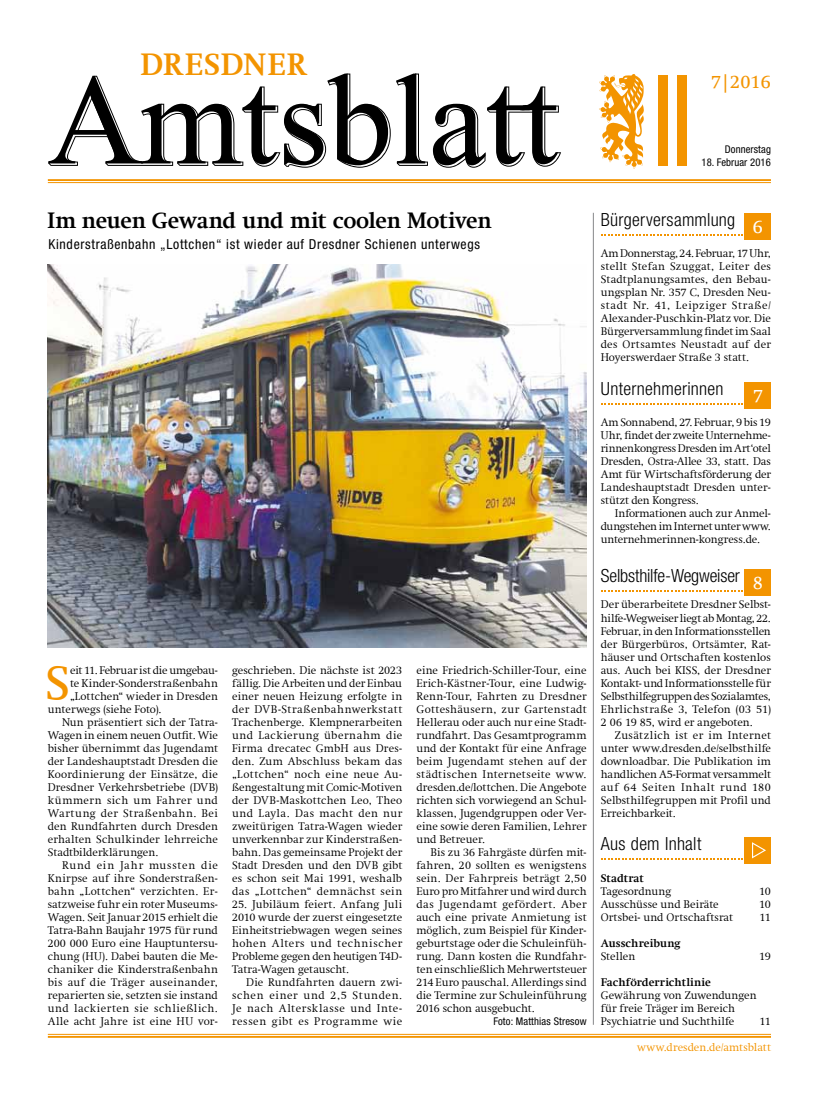
<style>
.page{position:relative;width:833px;height:1117px;background:#fff}
.page>*{position:absolute;margin:0;border:0;box-sizing:border-box;transform-origin:0 0}
.t1{font:49.5px "Swift Com";color:#f39400}
.t2{font:700 31.25px "Swift Com";letter-spacing:.01em;color:#f39400}
.t3{font:700 22.5px "Swift Com";letter-spacing:-.01em;color:#000}
.t4{font:18.75px "Swift Com";color:#f39400}
.t5{font:18.75px "Swift Com";color:#fff}
.t6{font:300 condensed 18.12px "Helvetica Neue";letter-spacing:.01em;color:#000}
.t7{font:300 condensed 18.12px "Helvetica Neue";letter-spacing:-.01em;color:#000}
.t8{font:condensed 13.75px "Helvetica Neue";letter-spacing:.05em;color:#000}
.t9{font:300 11.25px/13px "Swift Com";letter-spacing:.01em;color:#000;text-align:justify}
.t10{font:700 11.25px "Swift Com";color:#000}
.t11{font:300 11.25px "Swift Com";letter-spacing:-.01em;color:#000}
.t12{font:300 11.25px "Swift Com";letter-spacing:.045em;color:#000}
.t13{font:300 11.25px "Swift Com";letter-spacing:-.02em;color:#000}
.t14{font:300 11.25px "Swift Com";letter-spacing:.035em;color:#000}
.t15{font:300 11.25px "Swift Com";letter-spacing:.04em;color:#000}
.t16{font:300 11.25px "Swift Com";letter-spacing:.005em;color:#f39400}
.t17{font:300 11.25px "Swift Com";letter-spacing:.05em;color:#000}
.t18{font:300 11.25px "Swift Com";letter-spacing:.065em;color:#000}
.t19{font:condensed 10.62px "Helvetica Neue";letter-spacing:.01em;color:#000}
.s1{font-family:"Swift Com";font-weight:400;font-stretch:normal;font-size:18.75px;color:#fff}
</style>
<div class="page">
<hr style="left:48px;top:182px;width:723px;height:1px;background:#f39400">
<hr style="left:48px;top:179px;width:723px;height:2px;background:#f39400">
<svg style="left:48px;top:73px;width:513px;height:95px"></svg>
<div style="left:658px;top:76px;width:9px;height:90px;background:#f39400"></div>
<div style="left:677px;top:76px;width:10px;height:90px;background:#f39400"></div>
<svg style="left:599px;top:74px;width:45px;height:95px"></svg>
<hr style="left:48px;top:1033px;width:723px;height:1px;background:#f39400">
<hr style="left:48px;top:1035px;width:723px;height:2px;background:#f39400">
<div style="left:745px;top:213px;width:26px;height:26px;background:#f39400"></div>
<svg style="left:601px;top:234px;width:142px;height:2px"></svg>
<img style="left:48px;top:265px;width:538px;height:382px">
<hr style="left:593px;top:213px;width:1px;height:811px;background:#87888a">
<div style="left:745px;top:837px;width:26px;height:26px;background:#f39400"></div>
<svg style="left:752px;top:842px;width:14px;height:16px"></svg>
<svg style="left:601px;top:858px;width:142px;height:1px"></svg>
<div style="left:745px;top:382px;width:26px;height:26px;background:#f39400"></div>
<svg style="left:601px;top:403px;width:142px;height:2px"></svg>
<div style="left:745px;top:569px;width:26px;height:26px;background:#f39400"></div>
<svg style="left:601px;top:590px;width:142px;height:1px"></svg>
<h2 class="t2" style="left:140px;top:46px;width:168px">DRESDNER</h2>
<h3 class="t4" style="left:710px;top:71px;width:62px">7|2016</h3>
<p class="t19" style="left:725px;top:143px;width:48px">Donnerstag</p>
<p class="t19" style="left:701px;top:156px;width:71px">18. Februar 2016</p>
<h3 class="t3" style="left:47px;top:207px;width:446px">Im neuen Gewand und mit coolen Motiven</h3>
<p class="t8" style="left:48px;top:236px;width:433px">Kinderstraßenbahn „Lottchen“ ist wieder auf Dresdner Schienen unterwegs</p>
<h1 class="t1" style="left:45px;top:653px;width:26px">S</h1>
<p class="t13" style="left:70px;top:663px;width:149px">eit 11. Februar ist die umgebau-</p>
<p class="t9" style="left:70px;top:676px;width:149px">te Kinder-Sonderstraßenbahn</p>
<p class="t9" style="left:70px;top:689px;width:149px">„Lottchen“ wieder in Dresden</p>
<p class="t9" style="left:48px;top:702px;width:115px">unterwegs (siehe Foto).</p>
<p class="t9" style="left:62px;top:715px;width:157px">Nun präsentiert sich der Tatra-</p>
<p class="t9" style="left:48px;top:728px;width:172px">Wagen in einem neuen Outfit. Wie</p>
<p class="t9" style="left:48px;top:741px;width:172px">bisher übernimmt das Jugendamt</p>
<p class="t9" style="left:48px;top:754px;width:172px">der Landeshauptstadt Dresden die</p>
<p class="t9" style="left:48px;top:767px;width:172px">Koordinierung der Einsätze, die</p>
<p class="t9" style="left:48px;top:780px;width:172px">Dresdner Verkehrsbetriebe (DVB)</p>
<p class="t17" style="left:48px;top:793px;width:172px">kümmern sich um Fahrer und</p>
<p class="t15" style="left:48px;top:806px;width:172px">Wartung der Straßenbahn. Bei</p>
<p class="t9" style="left:48px;top:819px;width:172px">den Rundfahrten durch Dresden</p>
<p class="t9" style="left:48px;top:832px;width:172px">erhalten Schulkinder lehrreiche</p>
<p class="t9" style="left:48px;top:845px;width:112px">Stadtbilderklärungen.</p>
<p class="t18" style="left:62px;top:858px;width:157px">Rund ein Jahr mussten die</p>
<p class="t9" style="left:48px;top:871px;width:172px">Knirpse auf ihre Sonderstraßen-</p>
<p class="t9" style="left:48px;top:884px;width:172px">bahn „Lottchen“ verzichten. Er-</p>
<p class="t9" style="left:48px;top:897px;width:172px">satzweise fuhr ein roter Museums-</p>
<p class="t11" style="left:48px;top:910px;width:172px">Wagen. Seit Januar 2015 erhielt die</p>
<p class="t9" style="left:48px;top:923px;width:172px">Tatra-Bahn Baujahr 1975 für rund</p>
<p class="t9" style="left:48px;top:936px;width:172px">200 000 Euro eine Hauptuntersu-</p>
<p class="t9" style="left:48px;top:949px;width:172px">chung (HU). Dabei bauten die Me-</p>
<p class="t9" style="left:48px;top:962px;width:172px">chaniker die Kinderstraßenbahn</p>
<p class="t14" style="left:48px;top:975px;width:172px">bis auf die Träger auseinander,</p>
<p class="t9" style="left:48px;top:988px;width:172px">reparierten sie, setzten sie instand</p>
<p class="t12" style="left:48px;top:1001px;width:172px">und lackierten sie schließlich.</p>
<p class="t9" style="left:48px;top:1014px;width:172px">Alle acht Jahre ist eine HU vor-</p>
<p class="t9" style="left:232px;top:663px;width:172px">geschrieben. Die nächste ist 2023 fällig. Die Arbeiten und der Einbau einer neuen Heizung erfolgte in der DVB-Straßenbahnwerkstatt Trachenberge. Klempnerarbeiten und Lackierung übernahm die Firma drecatec GmbH aus Dres&shy;den. Zum Abschluss bekam das „Lottchen“ noch eine neue Au&shy;ßengestaltung mit Comic-Motiven der DVB-Maskottchen Leo, Theo und Layla. Das macht den nur zweitürigen Tatra-Wagen wieder unverkennbar zur Kinderstraßen&shy;bahn. Das gemeinsame Projekt der Stadt Dresden und den DVB gibt es schon seit Mai 1991, weshalb das „Lottchen“ demnächst sein</p>
<p class="t9" style="left:232px;top:897px;width:172px">25. Jubiläum feiert. Anfang Juli 2010 wurde der zuerst eingesetzte Einheitstriebwagen wegen seines hohen Alters und technischer Probleme gegen den heutigen T4D-Tatra-Wagen getauscht.</p>
<p class="t9" style="left:232px;top:975px;width:172px;text-indent:14px">Die Rundfahrten dauern zwi&shy;schen einer und 2,5 Stunden.<br>Je nach Altersklasse und Inte&shy;ressen gibt es Programme wie</p>
<p class="t9" style="left:416px;top:663px;width:172px">eine Friedrich-Schiller-Tour, eine Erich-Kästner-Tour, eine Ludwig-Renn-Tour, Fahrten zu Dresdner Gotteshäusern, zur Gartenstadt Hellerau oder auch nur eine Stadt&shy;rundfahrt. Das Gesamtprogramm und der Kontakt für eine Anfrage beim Jugendamt stehen auf der städtischen Internetseite www. dresden.de/lottchen. Die Angebote richten sich vorwiegend an Schul&shy;klassen, Jugendgruppen oder Ver&shy;eine sowie deren Familien, Lehrer und Betreuer.</p>
<p class="t9" style="left:416px;top:845px;width:172px;text-indent:14px">Bis zu 36 Fahrgäste dürfen mit&shy;fahren, 20 sollten es wenigstens sein. Der Fahrpreis beträgt 2,50<br>Euro pro Mitfahrer und wird durch das Jugendamt gefördert. Aber auch eine private Anmietung ist möglich, zum Beispiel für Kinder&shy;geburtstage oder die Schuleinfüh&shy;rung. Dann kosten die Rundfahr&shy;ten einschließlich Mehrwertsteuer 214 Euro pauschal. Allerdings sind die Termine zur Schuleinführung 2016 schon ausgebucht.</p>
<p class="t19" style="left:493px;top:1014px;width:95px">Foto: Matthias Stresow</p>
<h3 class="t6" style="left:601px;top:209px;width:164px">Bürgerversammlung <span class="s1">6</span></h3>
<p class="t9" style="left:601px;top:247px;width:172px">Am Donnerstag, 24. Februar, 17 Uhr, stellt Stefan Szuggat, Leiter des Stadtplanungsamtes, den Bebau&shy;ungsplan Nr. 357 C, Dresden Neu&shy;stadt Nr. 41, Leipziger Straße/ Alexander-Puschkin-Platz vor. Die Bürgerversammlung findet im Saal des Ortsamtes Neustadt auf der Hoyerswerdaer Straße 3 statt.</p>
<h3 class="t6" style="left:601px;top:378px;width:124px">Unternehmerinnen</h3>
<h3 class="t5" style="left:753px;top:384px;width:12px">7</h3>
<p class="t9" style="left:601px;top:416px;width:172px">Am Sonnabend, 27. Februar, 9 bis 19<br>Uhr, findet der zweite Unternehme&shy;rinnenkongress Dresden im Art‘otel Dresden, Ostra-Allee 33, statt. Das Amt für Wirtschaftsförderung der Landeshauptstadt Dresden unter&shy;stützt den Kongress.</p>
<p class="t9" style="left:601px;top:507px;width:172px;text-indent:14px">Informationen auch zur Anmel&shy;dungstehen im Internet unter www. unternehmerinnen-kongress.de.</p>
<h3 class="t7" style="left:601px;top:565px;width:164px">Selbsthilfe-Wegweiser <span class="s1">8</span></h3>
<p class="t9" style="left:601px;top:598px;width:172px">Der überarbeitete Dresdner Selbst&shy;hilfe-Wegweiser liegt ab Montag, 22.<br>Februar, in den Informationsstellen der Bürgerbüros, Ortsämter, Rat&shy;häuser und Ortschaften kostenlos aus. Auch bei KISS, der Dresdner Kontakt- und Informationsstelle für Selbsthilfegruppen des Sozialamtes, Ehrlichstraße 3, Telefon (03 51)<br>2 06 19 85, wird er angeboten.</p>
<p class="t9" style="left:601px;top:728px;width:172px;text-indent:14px">Zusätzlich ist er im Internet unter www.dresden.de/selbsthilfe downloadbar. Die Publikation im handlichen A5-Format versammelt auf 64 Seiten Inhalt rund 180<br>Selbsthilfegruppen mit Profil und Erreichbarkeit.</p>
<h3 class="t6" style="left:601px;top:833px;width:102px">Aus dem Inhalt</h3>
<p class="t10" style="left:601px;top:871px;width:45px">Stadtrat</p>
<p class="t9" style="left:601px;top:884px;width:72px">Tagesordnung</p>
<p class="t9" style="left:759px;top:884px;width:13px">10</p>
<p class="t9" style="left:601px;top:897px;width:119px">Ausschüsse und Beiräte</p>
<p class="t9" style="left:759px;top:897px;width:13px">10</p>
<p class="t9" style="left:601px;top:910px;width:134px">Ortsbei- und Ortschaftsrat</p>
<p class="t9" style="left:759px;top:910px;width:13px">11</p>
<p class="t10" style="left:601px;top:936px;width:81px">Ausschreibung</p>
<p class="t9" style="left:601px;top:949px;width:36px">Stellen</p>
<p class="t9" style="left:759px;top:949px;width:13px">19</p>
<p class="t10" style="left:601px;top:975px;width:112px">Fachförderrichtlinie</p>
<p class="t9" style="left:601px;top:988px;width:157px;text-align:left">Gewährung von Zuwendungen für freie Träger im Bereich<br>Psychiatrie und Suchthilfe</p>
<p class="t9" style="left:759px;top:1014px;width:13px">11</p>
<p class="t16" style="left:637px;top:1040px;width:135px">www.dresden.de/amtsblatt</p>
</div>
